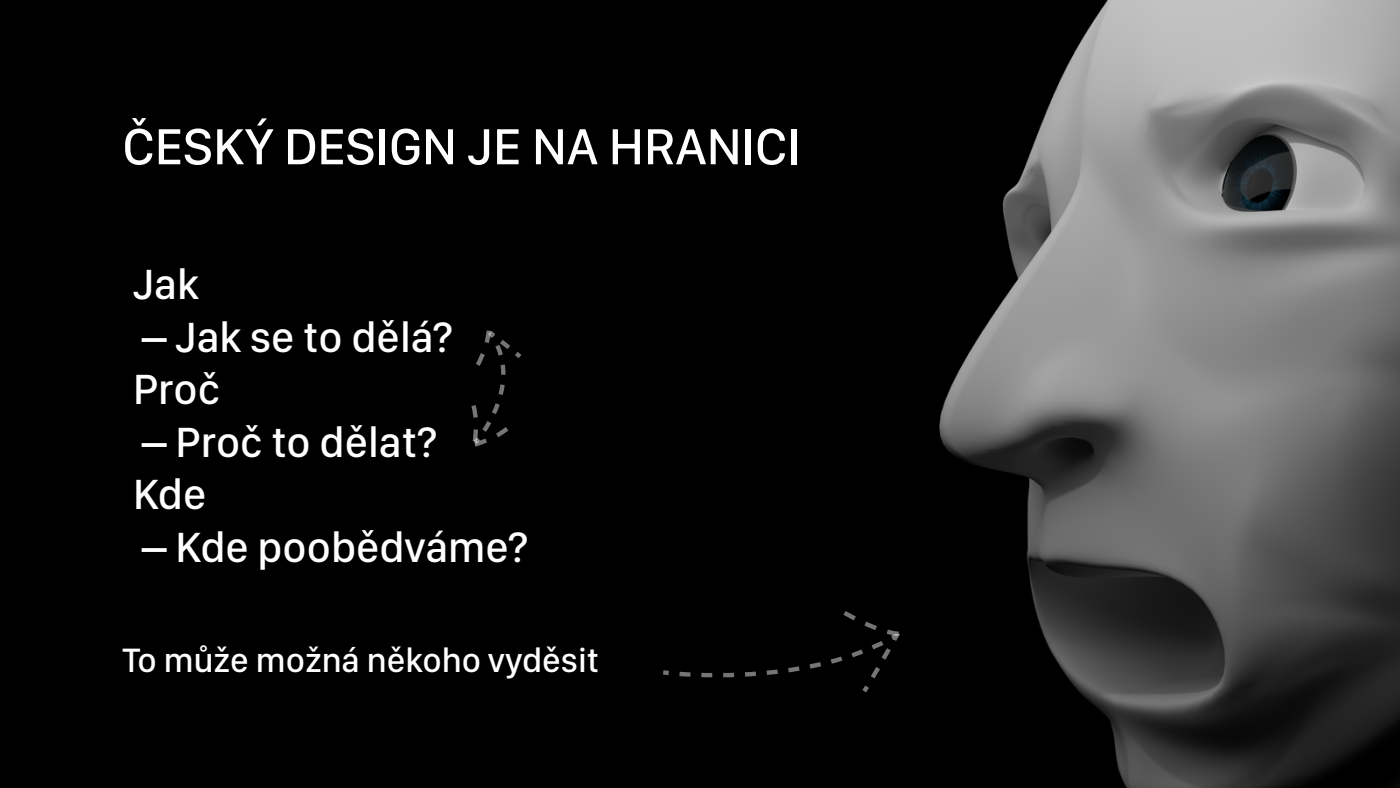
<style>
.page{position:relative;width:1400px;height:788px;background:#000}
.page>*{position:absolute;margin:0;border:0;box-sizing:border-box;transform-origin:0 0}
.t1{font:500 52.5px "San Francisco Display";color:#fff}
.t2{font:500 43.75px/52.5px "San Francisco Display";color:#fff}
.t3{font:500 35px "San Francisco Display";color:#fff}
</style>
<div class="page">
<img style="left:939px;top:0;width:461px;height:788px">
<svg style="left:663px;top:611px;width:237px;height:82px"></svg>
<svg style="left:471px;top:330px;width:51px;height:117px"></svg>
<p class="t1" style="left:122px;top:114px;width:680px">ČESKÝ DESIGN JE NA HRANICI</p>
<p class="t2" style="left:133px;top:261px;width:67px">Jak</p>
<p class="t2" style="left:133px;top:314px;width:321px">– Jak se to dělá?<br>Proč</p>
<p class="t2" style="left:133px;top:419px;width:306px">– Proč to dělat?<br>Kde</p>
<p class="t2" style="left:142px;top:524px;width:388px">– Kde poobědváme?</p>
<p class="t3" style="left:122px;top:638px;width:478px">To může možná někoho vyděsit</p>
</div>
